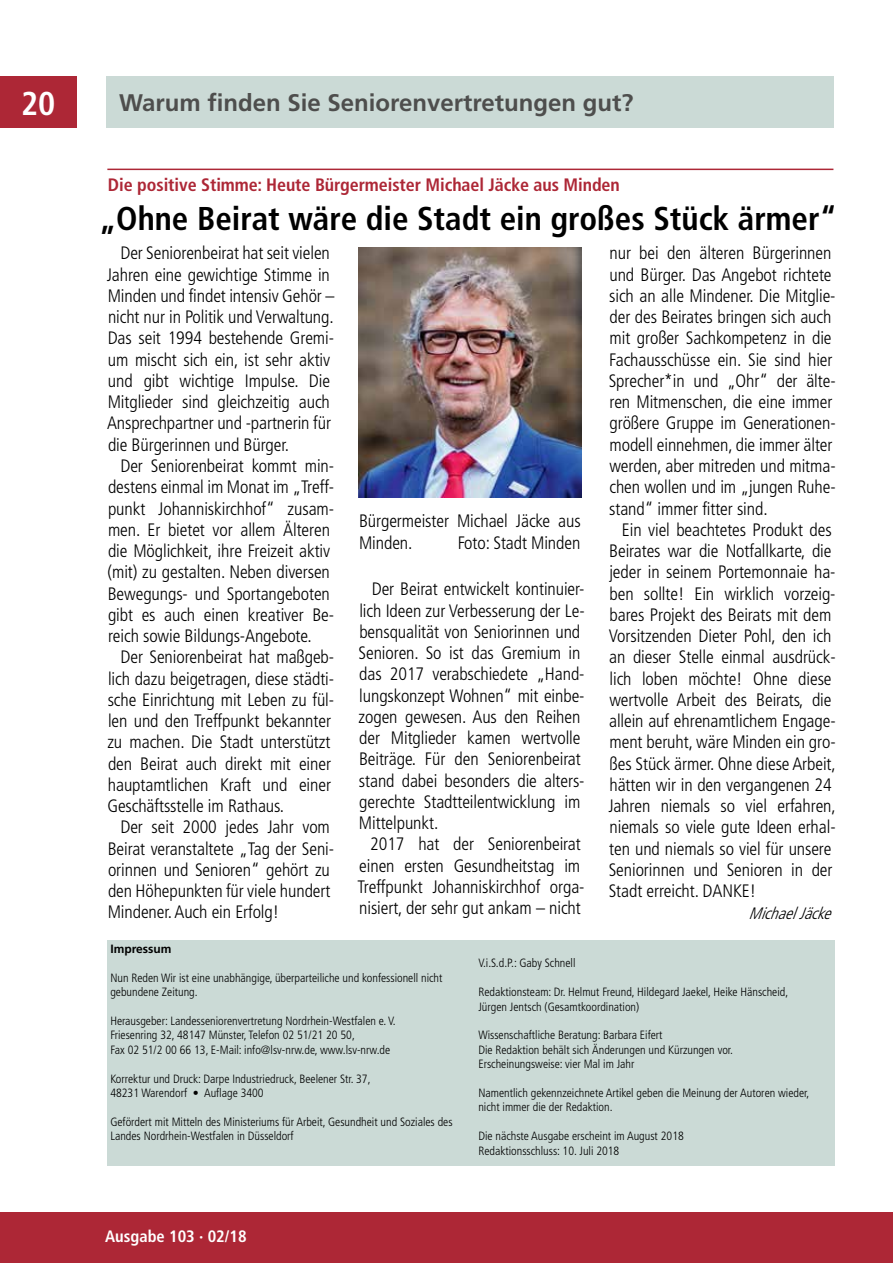
<style>
.page{position:relative;width:893px;height:1263px;background:#fff}
.page>*{position:absolute;margin:0;border:0;box-sizing:border-box;transform-origin:0 0}
.t1{font:700 condensed 33px "Frutiger LT";color:#000}
.t2{font:700 condensed 33px "Frutiger LT";color:#fff}
.t3{font:700 24px "Frutiger LT";color:#4e4e4d}
.t4{font:300 condensed 18px/21.3px "Frutiger LT";letter-spacing:-.005em;color:#000}
.t5{font:700 condensed 18px "Frutiger LT";letter-spacing:-.005em;color:#ad2736}
.t6{font:700 condensed 16.5px "Frutiger LT";color:#fff}
.t7{font:italic 300 condensed 16.5px "Frutiger LT";color:#000}
.t8{font:300 condensed 12px/14.4px "Frutiger LT";color:#000}
.t9{font:700 12px "Frutiger LT";color:#000}
</style>
<div class="page">
<div style="left:106px;top:77px;width:727px;height:51px;background:#cbdad6"></div>
<div style="left:0;top:1212px;width:893px;height:51px;background:#ad2736"></div>
<div style="left:0;top:77px;width:77px;height:51px;background:#ad2736"></div>
<div style="left:107px;top:940px;width:727px;height:225px;background:#cbdad6"></div>
<hr style="left:107px;top:169px;width:726px;height:1px;background:#ad2736">
<img style="left:359px;top:248px;width:222px;height:249px">
<h1 class="t2" style="left:21px;top:84px;width:36px">20</h1>
<h2 class="t3" style="left:119px;top:88px;width:516px">Warum finden Sie Seniorenvertretungen gut?</h2>
<p class="t5" style="left:108px;top:174px;width:513px">Die positive Stimme: Heute Bürgermeister Michael Jäcke aus Minden</p>
<h1 class="t1" style="left:99px;top:199px;width:739px">„Ohne Beirat wäre die Stadt ein großes Stück ärmer“</h1>
<p class="t4" style="left:107px;top:243px;width:229px;text-indent:14px">Der Seniorenbeirat hat seit vielen Jahren eine gewichtige Stimme in Minden und findet intensiv Gehör – nicht nur in Politik und Verwaltung.<br>Das seit 1994 bestehende Gremi&shy;um mischt sich ein, ist sehr aktiv und gibt wichtige Impulse. Die Mitglieder sind gleichzeitig auch Ansprechpartner und -partnerin für die Bürgerinnen und Bürger.</p>
<p class="t4" style="left:108px;top:455px;width:228px;text-indent:13px">Der Seniorenbeirat kommt min&shy;destens einmal im Monat im „Treff&shy;punkt Johanniskirchhof“ zusam&shy;men. Er bietet vor allem Älteren die Möglichkeit, ihre Freizeit aktiv (mit) zu gestalten. Neben diversen Bewegungs- und Sportangeboten gibt es auch einen kreativer Be&shy;reich sowie Bildungs-Angebote.</p>
<p class="t4" style="left:107px;top:647px;width:228px;text-indent:13px">Der Seniorenbeirat hat maßgeb&shy;lich dazu beigetragen, diese städti&shy;sche Einrichtung mit Leben zu fül&shy;len und den Treffpunkt bekannter zu machen. Die Stadt unterstützt den Beirat auch direkt mit einer hauptamtlichen Kraft und einer<br>Geschäftsstelle im Rathaus.</p>
<p class="t4" style="left:108px;top:817px;width:228px;text-indent:13px">Der seit 2000 jedes Jahr vom<br>Beirat veranstaltete „Tag der Seni&shy;orinnen und Senioren“ gehört zu den Höhepunkten für viele hundert<br>Mindener. Auch ein Erfolg!</p>
<p class="t9" style="left:110px;top:942px;width:63px">Impressum</p>
<p class="t8" style="left:110px;top:971px;width:334px">Nun Reden Wir ist eine unabhängige, überparteiliche und konfessionell nicht gebundene Zeitung.</p>
<p class="t8" style="left:110px;top:1014px;width:287px">Herausgeber: Landesseniorenvertretung Nordrhein-Westfalen e. V.<br>Friesenring 32, 48147 Münster, Telefon 02 51/21 20 50,<br>Fax 02 51/2 00 66 13, E-Mail: info@lsv-nrw.de, www.lsv-nrw.de</p>
<p class="t8" style="left:110px;top:1071px;width:262px">Korrektur und Druck: Darpe Industriedruck, Beelener Str. 37,<br>48231 Warendorf • Auflage 3400</p>
<p class="t8" style="left:110px;top:1115px;width:344px">Gefördert mit Mitteln des Ministeriums für Arbeit, Gesundheit und Soziales des<br>Landes Nordrhein-Westfalen in Düsseldorf</p>
<p class="t4" style="left:609px;top:243px;width:228px">nur bei den älteren Bürgerinnen und Bürger. Das Angebot richtete sich an alle Mindener. Die Mitglie&shy;der des Beirates bringen sich auch mit großer Sachkompetenz in die<br>Fachausschüsse ein. Sie sind hier<br>Sprecher*in und „Ohr“ der älte&shy;ren Mitmenschen, die eine immer größere Gruppe im Generationen&shy;modell einnehmen, die immer älter werden, aber mitreden und mitma&shy;chen wollen und im „jungen Ruhe&shy;stand“ immer fitter sind.</p>
<p class="t4" style="left:608px;top:519px;width:229px;text-indent:14px">Ein viel beachtetes Produkt des<br>Beirates war die Notfallkarte, die jeder in seinem Portemonnaie ha&shy;ben sollte! Ein wirklich vorzeig&shy;bares Projekt des Beirats mit dem<br>Vorsitzenden Dieter Pohl, den ich an dieser Stelle einmal ausdrück&shy;lich loben möchte! Ohne diese wertvolle Arbeit des Beirats, die allein auf ehrenamtlichem Engage&shy;ment beruht, wäre Minden ein gro&shy;ßes Stück ärmer. Ohne diese Arbeit, hätten wir in den vergangenen 24<br>Jahren niemals so viel erfahren, niemals so viele gute Ideen erhal&shy;ten und niemals so viel für unsere<br>Seniorinnen und Senioren in der<br>Stadt erreicht. DANKE!</p>
<p class="t7" style="left:748px;top:903px;width:90px">MichaelJäcke</p>
<p class="t4" style="left:359px;top:511px;width:223px">Bürgermeister Michael Jäcke aus<br>Minden.</p>
<p class="t4" style="left:458px;top:532px;width:124px">Foto: Stadt Minden</p>
<p class="t4" style="left:358px;top:579px;width:228px;text-indent:13px">Der Beirat entwickelt kontinuier&shy;lich Ideen zur Verbesserung der Le&shy;bensqualität von Seniorinnen und<br>Senioren. So ist das Gremium in das 2017 verabschiedete „Hand&shy;lungskonzept Wohnen“ mit einbe&shy;zogen gewesen. Aus den Reihen der Mitglieder kamen wertvolle<br>Beiträge. Für den Seniorenbeirat stand dabei besonders die alters&shy;gerechte Stadtteilentwicklung im<br>Mittelpunkt.</p>
<p class="t4" style="left:358px;top:834px;width:228px;text-align:center">2017 hat der Seniorenbeirat einen ersten Gesundheitstag im<br>Treffpunkt Johanniskirchhof orga&shy;nisiert, der sehr gut ankam – nicht</p>
<p class="t8" style="left:478px;top:956px;width:99px">V.i.S.d.P.: Gaby Schnell</p>
<p class="t8" style="left:478px;top:985px;width:311px">Redaktionsteam: Dr. Helmut Freund, Hildegard Jaekel, Heike Hänscheid,<br>Jürgen Jentsch (Gesamtkoordination)</p>
<p class="t8" style="left:478px;top:1028px;width:256px">Wissenschaftliche Beratung: Barbara Eifert<br>Die Redaktion behält sich Änderungen und Kürzungen vor.<br>Erscheinungsweise: vier Mal im Jahr</p>
<p class="t8" style="left:478px;top:1086px;width:332px">Namentlich gekennzeichnete Artikel geben die Meinung der Autoren wieder, nicht immer die der Redaktion.</p>
<p class="t8" style="left:478px;top:1129px;width:207px">Die nächste Ausgabe erscheint im August 2018<br>Redaktionsschluss: 10. Juli 2018</p>
<p class="t6" style="left:105px;top:1226px;width:143px">Ausgabe 103 · 02/18</p>
</div>
